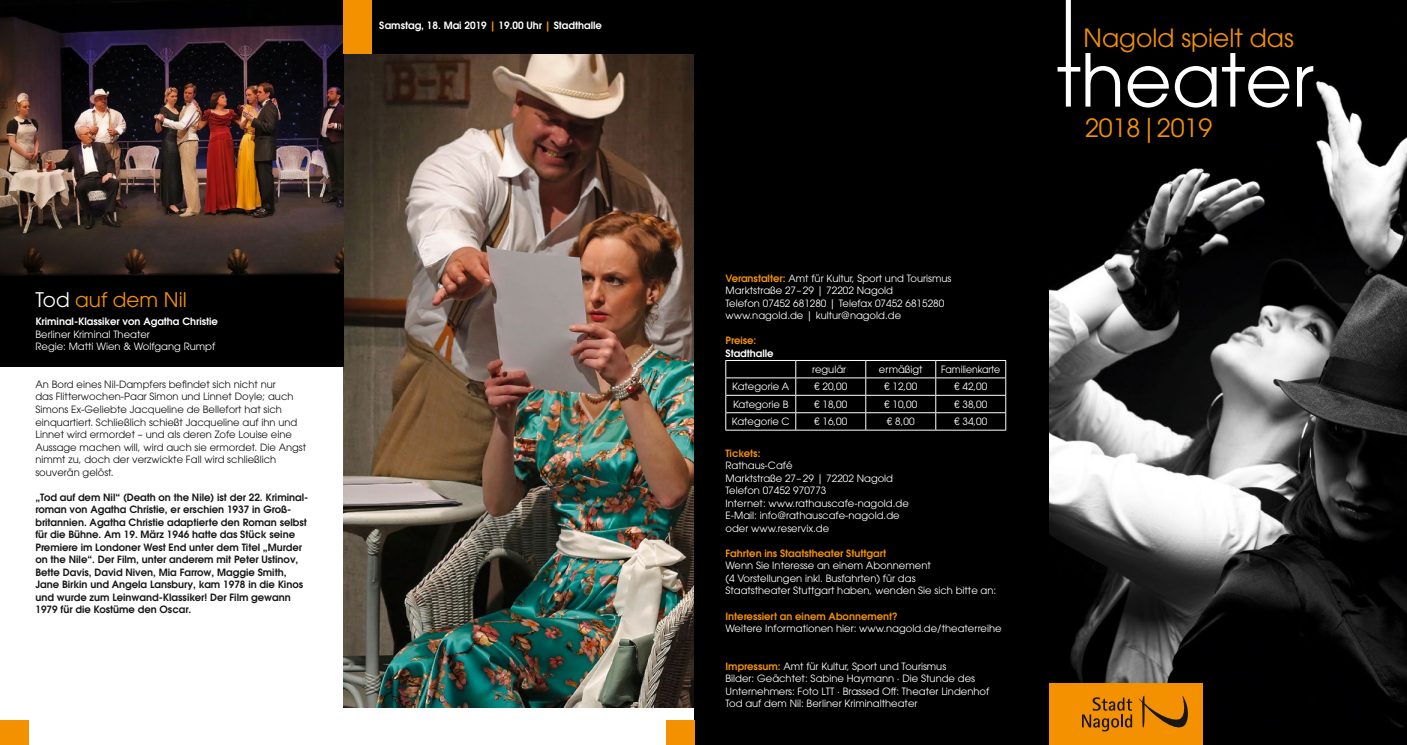
<style>
.page{position:relative;width:1407px;height:745px;background:#fff}
.page>*{position:absolute;margin:0;border:0;box-sizing:border-box;transform-origin:0 0}
.t1{font:25px "ITC Avant Garde Pro";color:#f39100}
.t2{font:20px "ITC Avant Garde Pro";color:#f39100}
.t3{font:10px/12.5px "ITC Avant Garde Pro";color:#fff}
.t4{font:600 10px/12.5px "ITC Avant Garde Pro";color:#181716}
.t5{font:10px/12.5px "ITC Avant Garde Pro";color:#181716}
.t6{font:600 10px "ITC Avant Garde Pro";color:#fff}
.t7{font:600 10px "ITC Avant Garde Pro";color:#f39100}
.t8{font:10px "ITC Avant Garde Pro";color:#fff;scale:.94 1}
.s1{color:#f39100}
.s2{color:#fff}
.s3{font-weight:600;color:#f39100}
.s4{color:#181716}
.s5{font-family:"Swiss 721 BT"}
</style>
<div class="page">
<img style="left:344px;top:53px;width:350px;height:653px">
<img style="left:0;top:0;width:344px;height:276px">
<img style="left:1049px;top:0;width:358px;height:744px">
<div style="left:694px;top:0;width:355px;height:744px;background:#000"></div>
<div style="left:1049px;top:682px;width:153px;height:62px;background:#f39100"></div>
<svg style="left:1138px;top:695px;width:50px;height:33px"></svg>
<svg style="left:1082px;top:697px;width:50px;height:34px"></svg>
<hr style="left:725px;top:360px;width:71px;height:1px;background:#fff">
<hr style="left:796px;top:360px;width:70px;height:1px;background:#fff">
<hr style="left:866px;top:360px;width:70px;height:1px;background:#fff">
<hr style="left:936px;top:360px;width:70px;height:1px;background:#fff">
<hr style="left:725px;top:377px;width:71px;height:1px;background:#fff">
<hr style="left:796px;top:377px;width:70px;height:1px;background:#fff">
<hr style="left:866px;top:377px;width:70px;height:1px;background:#fff">
<hr style="left:936px;top:377px;width:70px;height:1px;background:#fff">
<hr style="left:725px;top:395px;width:71px;height:1px;background:#fff">
<hr style="left:796px;top:395px;width:70px;height:1px;background:#fff">
<hr style="left:866px;top:395px;width:70px;height:1px;background:#fff">
<hr style="left:936px;top:395px;width:70px;height:1px;background:#fff">
<hr style="left:725px;top:412px;width:71px;height:1px;background:#fff">
<svg style="left:725px;top:360px;width:1px;height:69px"></svg>
<hr style="left:796px;top:412px;width:70px;height:1px;background:#fff">
<svg style="left:795px;top:360px;width:1px;height:69px"></svg>
<hr style="left:866px;top:412px;width:70px;height:1px;background:#fff">
<svg style="left:865px;top:360px;width:1px;height:69px"></svg>
<hr style="left:936px;top:412px;width:70px;height:1px;background:#fff">
<svg style="left:935px;top:360px;width:1px;height:69px"></svg>
<svg style="left:1005px;top:361px;width:1px;height:68px"></svg>
<hr style="left:725px;top:429px;width:71px;height:1px;background:#fff">
<hr style="left:796px;top:429px;width:70px;height:1px;background:#fff">
<hr style="left:866px;top:429px;width:70px;height:1px;background:#fff">
<hr style="left:936px;top:429px;width:70px;height:1px;background:#fff">
<div style="left:0;top:276px;width:344px;height:90px;background:#000"></div>
<div style="left:344px;top:0;width:350px;height:53px;background:#000"></div>
<div style="left:344px;top:0;width:28px;height:53px;background:#f39100"></div>
<div style="left:0;top:720px;width:28px;height:24px;background:#f39100"></div>
<div style="left:666px;top:720px;width:28px;height:24px;background:#f39100"></div>
<svg style="left:1057px;top:0;width:256px;height:107px;background:#222"></svg>
<p class="t6" style="left:379px;top:18px;width:224px">Samstag, 18. Mai 2019 <span class="s1">|</span> 19.00 Uhr <span class="s1">|</span> Stadthalle</p>
<h2 class="t2" style="left:35px;top:287px;width:153px"><span class="s2">Tod</span> auf dem Nil</h2>
<p class="t6" style="left:35px;top:315px;width:184px">Kriminal-Klassiker von Agatha Christie</p>
<p class="t3" style="left:35px;top:327px;width:181px">Berliner Kriminal Theater<br>Regie: Matti Wien &amp; Wolfgang Rumpf</p>
<p class="t5" style="left:35px;top:377px;width:272px">An Bord eines Nil-Dampfers befindet sich nicht nur<br>das Flitterwochen-Paar Simon und Linnet Doyle; auch Simons Ex-Geliebte Jacqueline de Bellefort hat sich einquartiert. Schließlich schießt Jacqueline auf ihn und Linnet wird ermordet – und als deren Zofe Louise eine Aussage machen will, wird auch sie ermordet. Die Angst nimmt zu, doch der verzwickte Fall wird schließlich souverän gelöst.</p>
<p class="t4" style="left:35px;top:490px;width:274px">„Tod auf dem Nil“ (Death on the Nile) ist der 22. Kriminal&shy;roman von Agatha Christie, er erschien 1937 in Groß&shy;britannien. Agatha Christie adaptierte den Roman selbst für die Bühne. Am 19. März 1946 hatte das Stück seine Premiere im Londoner West End unter dem Titel „Murder on the Nile“. Der Film, unter anderem mit Peter Ustinov, Bette Davis, David Niven, Mia Farrow, Maggie Smith, Jane Birkin und Angela Lansbury, kam 1978 in die Kinos und wurde zum Leinwand-Klassiker! Der Film gewann 1979 für die Kostüme den Oscar.</p>
<p class="t3" style="left:725px;top:271px;width:227px"><span class="s3">Veranstalter:</span> Amt für Kultur, Sport und Tourismus Marktstraße 27– 29 | 72202 Nagold<br>Telefon 07452 681280 | Telefax 07452 6815280 www.nagold.de | kultur@nagold.de</p>
<p class="t7" style="left:725px;top:334px;width:32px">Preise:</p>
<p class="t6" style="left:725px;top:346px;width:50px">Stadthalle</p>
<p class="t3" style="left:812px;top:362px;width:39px">regulär<span class="s4">r</span></p>
<p class="t3" style="left:879px;top:362px;width:45px">ermäßigt</p>
<p class="t8" style="left:941px;top:363px;width:65px">Familienkarte</p>
<p class="t3" style="left:732px;top:380px;width:59px">Kategorie A</p>
<p class="t3" style="left:814px;top:380px;width:35px">€ 20,00</p>
<p class="t3" style="left:884px;top:380px;width:35px">€ 12,00</p>
<p class="t3" style="left:954px;top:380px;width:35px">€ 42,00</p>
<p class="t3" style="left:733px;top:397px;width:57px">Kategorie B</p>
<p class="t3" style="left:814px;top:397px;width:35px">€ 18,00</p>
<p class="t3" style="left:884px;top:397px;width:35px">€ 10,00</p>
<p class="t3" style="left:954px;top:397px;width:35px">€ 38,00</p>
<p class="t3" style="left:732px;top:415px;width:59px">Kategorie C</p>
<p class="t3" style="left:814px;top:415px;width:35px">€ 16,00</p>
<p class="t3" style="left:887px;top:415px;width:29px">€ 8,00</p>
<p class="t3" style="left:954px;top:415px;width:35px">€ 34,00</p>
<p class="t7" style="left:725px;top:446px;width:37px">Tickets:</p>
<p class="t3" style="left:725px;top:459px;width:185px">Rathaus-Café<br>Marktstraße 27– 29 | 72202 Nagold<br>Telefon 07452 970773<br>Internet: www.rathauscafe-nagold.de<br>E-Mail: info@rathauscafe-nagold.de oder www.reservix.de</p>
<p class="t7" style="left:725px;top:546px;width:162px">Fahrten ins Staatstheater Stuttgart</p>
<p class="t3" style="left:725px;top:559px;width:272px">Wenn Sie Interesse an einem Abonnement<br>(4 Vorstellungen inkl. Busfahrten) für das<br>Staatstheater Stuttgart haben, wenden Sie sich bitte an:</p>
<p class="t7" style="left:725px;top:609px;width:174px">Interessiert an einem Abonnement?</p>
<p class="t3" style="left:725px;top:621px;width:278px">Weitere Informationen hier: www.nagold.de/theaterreihe</p>
<p class="t3" style="left:725px;top:659px;width:265px"><span class="s3">Impressum:</span> Amt für Kultur, Sport und Tourismus<br>Bilder: Geächtet: Sabine Haymann · Die Stunde des Unternehmers: Foto LTT · Brassed Off: Theater Lindenhof Tod auf dem Nil: Berliner Kriminaltheater</p>
<h1 class="t1" style="left:1083px;top:22px;width:212px">Nagold spielt das</h1>
<h1 class="t1" style="left:1085px;top:112px;width:129px">2018<span class="s5">|</span>2019</h1>
</div>
